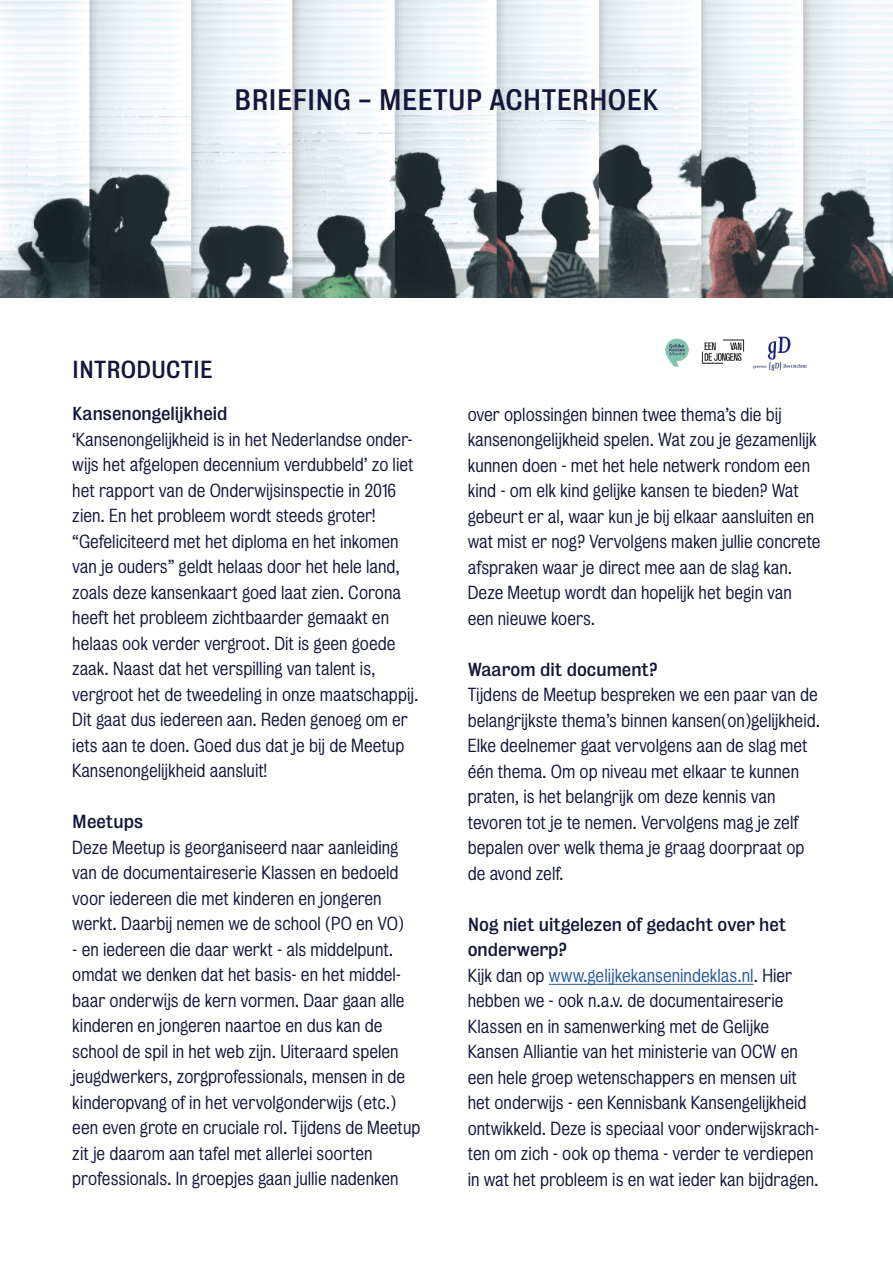
<style>
.page{position:relative;width:893px;height:1263px;background:#fff}
.page>*{position:absolute;margin:0;border:0;box-sizing:border-box;transform-origin:0 0}
.t1{font:27px "Bureau Grot";color:#141739}
.t2{font:22.5px "Bureau Grot";color:#141739}
.t3{font:300 17.25px/25.5px "Bureau Grot";color:#141739}
.t4{font:17.25px "Bureau Grot";color:#141739}
.s1{font-weight:400}
.s2{color:#275b9b}
</style>
<div class="page">
<img style="left:0;top:0;width:893px;height:298px">
<img style="left:665px;top:338px;width:24px;height:29px">
<img style="left:701px;top:339px;width:44px;height:25px">
<img style="left:753px;top:336px;width:54px;height:35px">
<hr style="left:549px;top:984px;width:205px;height:1px;background:#275b9b">
<h1 class="t1" style="left:234px;top:84px;width:426px">BRIEFING - MEETUP ACHTERHOEK</h1>
<h2 class="t2" style="left:72px;top:356px;width:142px">INTRODUCTIE</h2>
<p class="t4" style="left:72px;top:404px;width:157px">Kansenongelijkheid</p>
<p class="t3" style="left:72px;top:427px;width:348px">‘Kansenongelijkheid is in het Nederlandse onder&shy;wijs het afgelopen decennium verdubbeld’ zo liet het rapport van de Onderwijsinspectie in 2016 zien. En het probleem wordt steeds groter! “Gefeliciteerd met het diploma en het inkomen van je ouders” geldt helaas door het hele land, zoals deze kansenkaart goed laat zien. Corona heeft het probleem zichtbaarder gemaakt en helaas ook verder vergroot. Dit is geen goede zaak. Naast dat het verspilling van talent is, vergroot het de tweedeling in onze maatschappij.<br>Dit gaat dus iedereen aan. Reden genoeg om er iets aan te doen. Goed dus dat je bij de Meetup Kansenongelijkheid aansluit!</p>
<p class="t4" style="left:72px;top:811px;width:72px">Meetups</p>
<p class="t3" style="left:72px;top:835px;width:333px">Deze Meetup is georganiseerd naar aanleiding van de documentaireserie Klassen en bedoeld voor iedereen die met kinderen en jongeren werkt. Daarbij nemen we de school (PO en VO)</p>
<p class="t3" style="left:72px;top:937px;width:350px">- en iedereen die daar werkt - als middelpunt. omdat we denken dat het basis- en het middel&shy;baar onderwijs de kern vormen. Daar gaan alle kinderen en jongeren naartoe en dus kan de school de spil in het web zijn. Uiteraard spelen jeugdwerkers, zorgprofessionals, mensen in de kinderopvang of in het vervolgonderwijs (etc.) een even grote en cruciale rol. Tijdens de Meetup zit je daarom aan tafel met allerlei soorten professionals. In groepjes gaan jullie nadenken</p>
<p class="t3" style="left:468px;top:402px;width:354px">over oplossingen binnen twee thema’s die bij kansenongelijkheid spelen. Wat zou je gezamenlijk kunnen doen - met het hele netwerk rondom een kind - om elk kind gelijke kansen te bieden? Wat gebeurt er al, waar kun je bij elkaar aansluiten en wat mist er nog? Vervolgens maken jullie concrete afspraken waar je direct mee aan de slag kan.<br>Deze Meetup wordt dan hopelijk het begin van een nieuwe koers.</p>
<p class="t4" style="left:468px;top:659px;width:191px">Waarom dit document?</p>
<p class="t3" style="left:468px;top:682px;width:354px">Tijdens de Meetup bespreken we een paar van de belangrijkste thema’s binnen kansen(on)gelijkheid.<br>Elke deelnemer gaat vervolgens aan de slag met één thema. Om op niveau met elkaar te kunnen praten, is het belangrijk om deze kennis van tevoren tot je te nemen. Vervolgens mag je zelf bepalen over welk thema je graag doorpraat op de avond zelf.</p>
<p class="t3" style="left:468px;top:912px;width:353px"><span class="s1">Nog niet uitgelezen of gedacht over het onderwerp?<br></span>Kijk dan op <span class="s2">www.gelijkekansenindeklas.nl</span>. Hier hebben we - ook n.a.v. de documentaireserie Klassen en in samenwerking met de Gelijke Kansen Alliantie van het ministerie van OCW en een hele groep wetenschappers en mensen uit het onderwijs - een Kennisbank Kansengelijkheid ontwikkeld. Deze is speciaal voor onderwijskrach&shy;ten om zich - ook op thema - verder te verdiepen in wat het probleem is en wat ieder kan bijdragen.</p>
</div>
